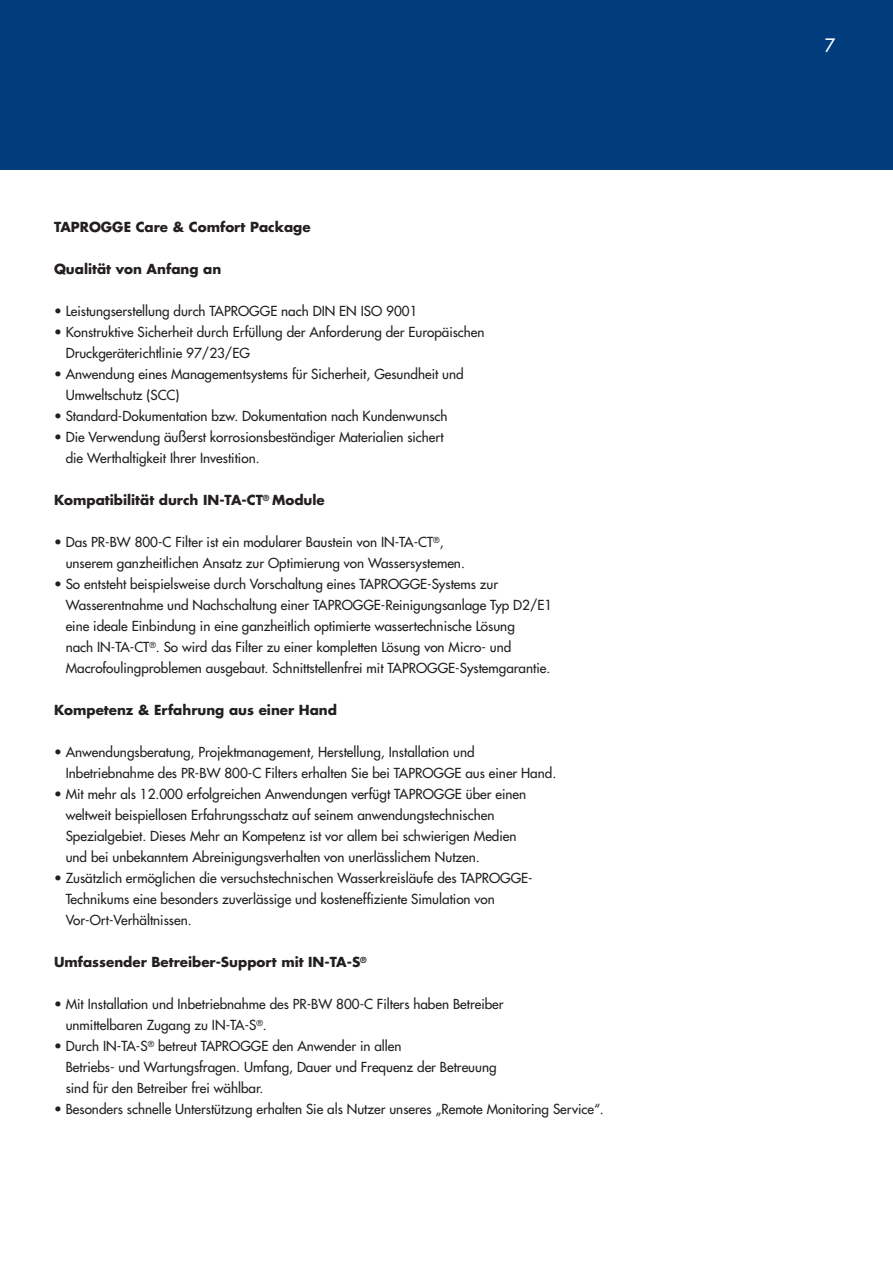
<style>
.page{position:relative;width:893px;height:1263px;background:#fff}
.page>*{position:absolute;margin:0;border:0;box-sizing:border-box;transform-origin:0 0}
.t1{font:18px "Futura LT";color:#fff}
.t2{font:13.5px/21px "Futura";color:#231f20}
.t3{font:700 13.5px "Futura";color:#231f20}
</style>
<div class="page">
<div style="left:0;top:0;width:893px;height:170px;background:#013d7d"></div>
<p class="t3" style="left:54px;top:220px;width:258px">TAPROGGE Care &amp; Comfort Package</p>
<p class="t3" style="left:54px;top:262px;width:169px">Qualität von Anfang an</p>
<p class="t2" style="left:54px;top:301px;width:365px">• Leistungserstellung durch TAPROGGE nach DIN EN ISO 9001</p>
<p class="t2" style="left:66px;top:322px;width:420px;text-indent:-12px">• Konstruktive Sicherheit durch Erfüllung der Anforderung der Europäischen<br>Druckgeräterichtlinie 97/23/EG</p>
<p class="t2" style="left:66px;top:364px;width:399px;text-indent:-12px">• Anwendung eines Managementsystems für Sicherheit, Gesundheit und<br>Umweltschutz (SCC)</p>
<p class="t2" style="left:54px;top:406px;width:395px">• Standard-Dokumentation bzw. Dokumentation nach Kundenwunsch</p>
<p class="t2" style="left:66px;top:427px;width:380px;text-indent:-12px">• Die Verwendung äußerst korrosionsbeständiger Materialien sichert die Werthaltigkeit Ihrer Investition.</p>
<p class="t3" style="left:54px;top:493px;width:272px">Kompatibilität durch IN-TA-CT<sup>®</sup> Module</p>
<p class="t2" style="left:66px;top:532px;width:401px;text-indent:-12px">• Das PR-BW 800-C Filter ist ein modularer Baustein von IN-TA-CT<sup>®</sup>, unserem ganzheitlichen Ansatz zur Optimierung von Wassersystemen.</p>
<p class="t2" style="left:66px;top:574px;width:488px;text-indent:-12px">• So entsteht beispielsweise durch Vorschaltung eines TAPROGGE-Systems zur Wasserentnahme und Nachschaltung einer TAPROGGE-Reinigungsanlage Typ D2/E1 eine ideale Einbindung in eine ganzheitlich optimierte wassertechnische Lösung<br>nach IN-TA-CT<sup>®</sup>. So wird das Filter zu einer kompletten Lösung von Micro- und Macrofoulingproblemen ausgebaut. Schnittstellenfrei mit TAPROGGE-Systemgarantie.</p>
<p class="t3" style="left:54px;top:703px;width:285px">Kompetenz &amp; Erfahrung aus einer Hand</p>
<p class="t2" style="left:66px;top:742px;width:492px;text-indent:-12px">• Anwendungsberatung, Projektmanagement, Herstellung, Installation und<br>Inbetriebnahme des PR-BW 800-C Filters erhalten Sie bei TAPROGGE aus einer Hand.</p>
<p class="t2" style="left:66px;top:784px;width:462px;text-indent:-12px">• Mit mehr als 12.000 erfolgreichen Anwendungen verfügt TAPROGGE über einen weltweit beispiellosen Erfahrungsschatz auf seinem anwendungstechnischen Spezialgebiet. Dieses Mehr an Kompetenz ist vor allem bei schwierigen Medien und bei unbekanntem Abreinigungsverhalten von unerlässlichem Nutzen.</p>
<p class="t2" style="left:66px;top:868px;width:469px;text-indent:-12px">• Zusätzlich ermöglichen die versuchstechnischen Wasserkreisläufe des TAPROGGE-<br>Technikums eine besonders zuverlässige und kosteneffiziente Simulation von<br>Vor-Ort-Verhältnissen.</p>
<p class="t3" style="left:54px;top:955px;width:314px">Umfassender Betreiber-Support mit IN-TA-S<sup>®</sup></p>
<p class="t2" style="left:66px;top:994px;width:439px;text-indent:-12px">• Mit Installation und Inbetriebnahme des PR-BW 800-C Filters haben Betreiber unmittelbaren Zugang zu IN-TA-S<sup>®</sup>.</p>
<p class="t2" style="left:66px;top:1036px;width:432px;text-indent:-12px">• Durch IN-TA-S<sup>®</sup> betreut TAPROGGE den Anwender in allen<br>Betriebs- und Wartungsfragen. Umfang, Dauer und Frequenz der Betreuung sind für den Betreiber frei wählbar.</p>
<p class="t2" style="left:54px;top:1099px;width:551px">• Besonders schnelle Unterstützung erhalten Sie als Nutzer unseres „Remote Monitoring Service“.</p>
<h1 class="t1" style="left:825px;top:39px;width:12px">7</h1>
</div>
